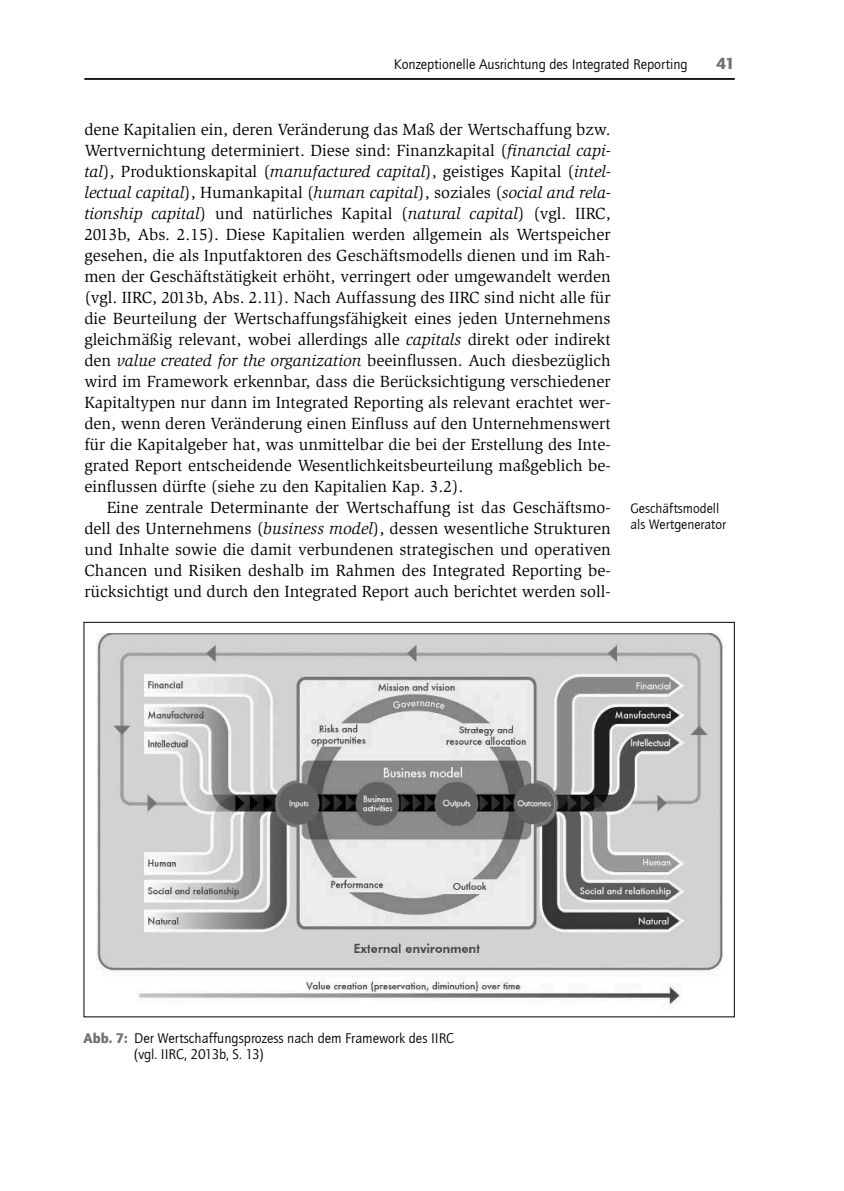
<style>
.page{position:relative;width:844px;height:1191px;background:#fff}
.page>*{position:absolute;margin:0;border:0;box-sizing:border-box;transform-origin:0 0}
.t1{font:16.62px/21px "Slimbach Std";color:#000;text-align:justify}
.t2{font:900 16.62px "ITC Quay Sans Com";color:#6f7172}
.t3{font:14.35px/16.1px "ITC Quay Sans Com";color:#000}
.t4{font:14px/15.8px "ITC Quay Sans Com";color:#000}
.s1{font-style:italic}
.s2{font-weight:900;color:#6f7172}
</style>
<div class="page">
<hr style="left:84px;top:78px;width:650px;height:2px;background:#000">
<img style="left:96px;top:633px;width:627px;height:372px">
<p class="t3" style="left:394px;top:56px;width:295px">Konzeptionelle Ausrichtung des Integrated Reporting</p>
<p class="t2" style="left:716px;top:53px;width:20px">41</p>
<p class="t1" style="left:84px;top:119px;width:527px">dene Kapitalien ein, deren Veränderung das Maß der Wertschaffung bzw.<br>Wertvernichtung determiniert. Diese sind: Finanzkapital (<span class="s1">financial capi&shy;tal</span>), Produktionskapital (<span class="s1">manufactured capital</span>), geistiges Kapital (<span class="s1">intel&shy;lectual capital</span>), Humankapital (<span class="s1">human capital</span>), soziales (<span class="s1">social and rela&shy;tionship capital</span>) und natürliches Kapital (<span class="s1">natural capital</span>) (vgl. IIRC, 2013b, Abs. 2.15). Diese Kapitalien werden allgemein als Wertspeicher gesehen, die als Inputfaktoren des Geschäftsmodells dienen und im Rah&shy;men der Geschäftstätigkeit erhöht, verringert oder umgewandelt werden (vgl. IIRC, 2013b, Abs. 2.11). Nach Auffassung des IIRC sind nicht alle für die Beurteilung der Wertschaffungsfähigkeit eines jeden Unternehmens gleichmäßig relevant, wobei allerdings alle <span class="s1">capitals</span> direkt oder indirekt den <span class="s1">value created for the organization</span> beeinflussen. Auch diesbezüglich wird im Framework erkennbar, dass die Berücksichtigung verschiedener Kapitaltypen nur dann im Integrated Reporting als relevant erachtet wer&shy;den, wenn deren Veränderung einen Einfluss auf den Unternehmenswert für die Kapitalgeber hat, was unmittelbar die bei der Erstellung des Inte&shy;grated Report entscheidende Wesentlichkeitsbeurteilung maßgeblich be&shy;einflussen dürfte (siehe zu den Kapitalien Kap. 3.2).</p>
<p class="t1" style="left:84px;top:497px;width:527px;text-indent:22px">Eine zentrale Determinante der Wertschaffung ist das Geschäftsmo&shy;dell des Unternehmens (<span class="s1">business model</span>), dessen wesentliche Strukturen und Inhalte sowie die damit verbundenen strategischen und operativen Chancen und Risiken deshalb im Rahmen des Integrated Reporting be&shy;rücksichtigt und durch den Integrated Report auch berichtet werden soll-</p>
<p class="t4" style="left:630px;top:500px;width:97px">Geschäftsmodell als Wertgenerator</p>
<p class="t3" style="left:134px;top:1029px;width:321px;text-indent:-51px"><span class="s2">Abb. 7:</span> Der Wertschaffungsprozess nach dem Framework des IIRC (vgl. IIRC, 2013b, S. 13)</p>
</div>
